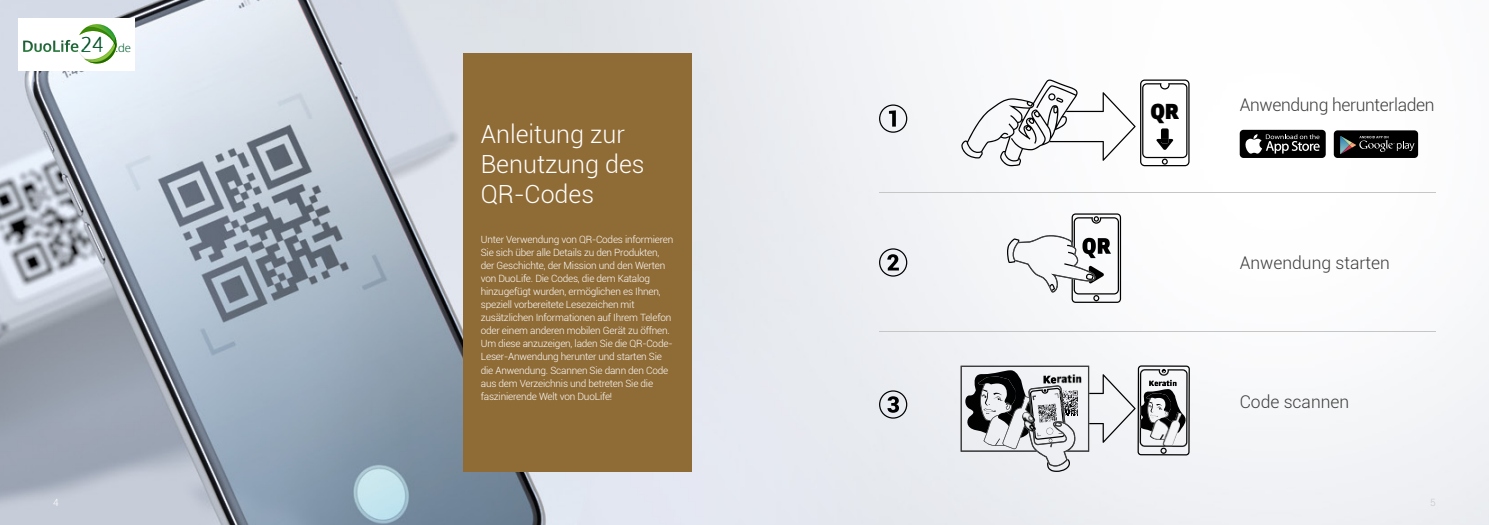
<style>
.page{position:relative;width:1489px;height:525px;background:#fff}
.page>*{position:absolute;margin:0;border:0;box-sizing:border-box;transform-origin:0 0}
.t1{font:300 25px/30px "Roboto";color:#fff}
.t2{font:900 23.38px "Bulo";color:#000}
.t3{font:300 17.5px "Roboto";color:#3c3c3b}
.t4{font:300 17.5px "Roboto";letter-spacing:-.02em;color:#3c3c3b}
.t5{font:300 11.62px "Oxygen";color:#0c6638}
.t6{font:300 10px/13px "Roboto";letter-spacing:-.02em;color:#fff}
.t7{font:300 10px "Roboto";color:#c6c6c6}
.s1{font-size:20.25px}
</style>
<div class="page">
<img style="left:0;top:0;width:733px;height:524px">
<div style="left:463px;top:53px;width:228px;height:418px;background:#8f6b36"></div>
<img style="left:733px;top:0;width:755px;height:524px">
<img style="left:1066px;top:92px;width:69px;height:69px">
<img style="left:961px;top:79px;width:105px;height:87px">
<img style="left:1048px;top:111px;width:18px;height:31px">
<img style="left:1139px;top:79px;width:50px;height:87px">
<img style="left:1155px;top:139px;width:18px;height:11px">
<svg style="left:1160px;top:128px;width:8px;height:15px"></svg>
<img style="left:1071px;top:213px;width:49px;height:90px">
<img style="left:1095px;top:238px;width:15px;height:20px">
<img style="left:1095px;top:266px;width:9px;height:17px">
<img style="left:1009px;top:235px;width:79px;height:1px">
<img style="left:1009px;top:236px;width:86px;height:56px">
<img style="left:1006px;top:238px;width:13px;height:25px">
<img style="left:1014px;top:242px;width:79px;height:49px">
<img style="left:1089px;top:374px;width:46px;height:68px">
<img style="left:960px;top:365px;width:129px;height:86px">
<img style="left:1088px;top:392px;width:1px;height:32px">
<img style="left:961px;top:366px;width:127px;height:85px">
<img style="left:963px;top:370px;width:67px;height:67px">
<img style="left:980px;top:405px;width:1px;height:16px">
<img style="left:978px;top:376px;width:37px;height:29px">
<img style="left:1005px;top:448px;width:14px;height:1px">
<svg style="left:981px;top:389px;width:29px;height:57px"></svg>
<img style="left:1002px;top:396px;width:17px;height:52px">
<svg style="left:1043px;top:375px;width:13px;height:8px"></svg>
<img style="left:1028px;top:463px;width:47px;height:2px">
<img style="left:1046px;top:463px;width:23px;height:8px">
<img style="left:1028px;top:385px;width:28px;height:1px">
<img style="left:1029px;top:387px;width:27px;height:2px">
<svg style="left:1019px;top:389px;width:59px;height:74px"></svg>
<img style="left:1137px;top:365px;width:52px;height:90px">
<svg style="left:1160px;top:447px;width:6px;height:6px"></svg>
<img style="left:1187px;top:389px;width:2px;height:44px">
<img style="left:1139px;top:369px;width:48px;height:77px">
<svg style="left:1140px;top:405px;width:1px;height:22px"></svg>
<svg style="left:1161px;top:368px;width:4px;height:5px"></svg>
<hr style="left:879px;top:192px;width:556px;height:1px;background:#c6c6c6">
<hr style="left:879px;top:331px;width:556px;height:1px;background:#c6c6c6">
<img style="left:879px;top:104px;width:28px;height:29px">
<img style="left:879px;top:248px;width:28px;height:28px">
<img style="left:879px;top:390px;width:28px;height:28px">
<img style="left:888px;top:110px;width:7px;height:16px">
<img style="left:887px;top:254px;width:11px;height:16px">
<img style="left:887px;top:396px;width:12px;height:16px">
<div style="left:1239px;top:130px;width:86px;height:28px;background:#000;border-radius:4px"></div>
<svg style="left:1245px;top:134px;width:74px;height:19px"></svg>
<div style="left:1333px;top:130px;width:84px;height:28px;background:#000;border-radius:4px"></div>
<svg style="left:1340px;top:136px;width:74px;height:18px"></svg>
<img style="left:1022px;top:410px;width:32px;height:24px">
<img style="left:1149px;top:410px;width:32px;height:36px">
<img style="left:1056px;top:374px;width:25px;height:34px">
<div style="left:18px;top:18px;width:117px;height:52px;background:#fff"></div>
<svg style="left:23px;top:24px;width:93px;height:39px"></svg>
<p class="t5" style="left:80px;top:40px;width:52px"><span class="s1">24</span> .de</p>
<p class="t6" style="left:53px;top:495px;width:7px">4</p>
<h1 class="t1" style="left:481px;top:118px;width:165px">Anleitung zur<br>Benutzung des<br>QR-Codes</h1>
<p class="t6" style="left:481px;top:232px;width:194px">Unter Verwendung von QR-Codes informieren Sie sich über alle Details zu den Produkten, der Geschichte, der Mission und den Werten von DuoLife. Die Codes, die dem Katalog hinzugefügt wurden, ermöglichen es Ihnen, speziell vorbereitete Lesezeichen mit zusätzlichen Informationen auf Ihrem Telefon oder einem anderen mobilen Gerät zu öffnen.<br>Um diese anzuzeigen, laden Sie die QR-Code-Leser-Anwendung herunter und starten Sie die Anwendung. Scannen Sie dann den Code aus dem Verzeichnis und betreten Sie die faszinierende Welt von DuoLife!</p>
<h2 class="t2" style="left:1150px;top:94px;width:30px">QR</h2>
<h3 class="t4" style="left:1239px;top:92px;width:196px">Anwendung herunterladen</h3>
<h3 class="t3" style="left:1239px;top:250px;width:152px">Anwendung starten</h3>
<h3 class="t3" style="left:1239px;top:390px;width:111px">Code scannen</h3>
<p class="t7" style="left:1429px;top:495px;width:7px">5</p>
</div>
